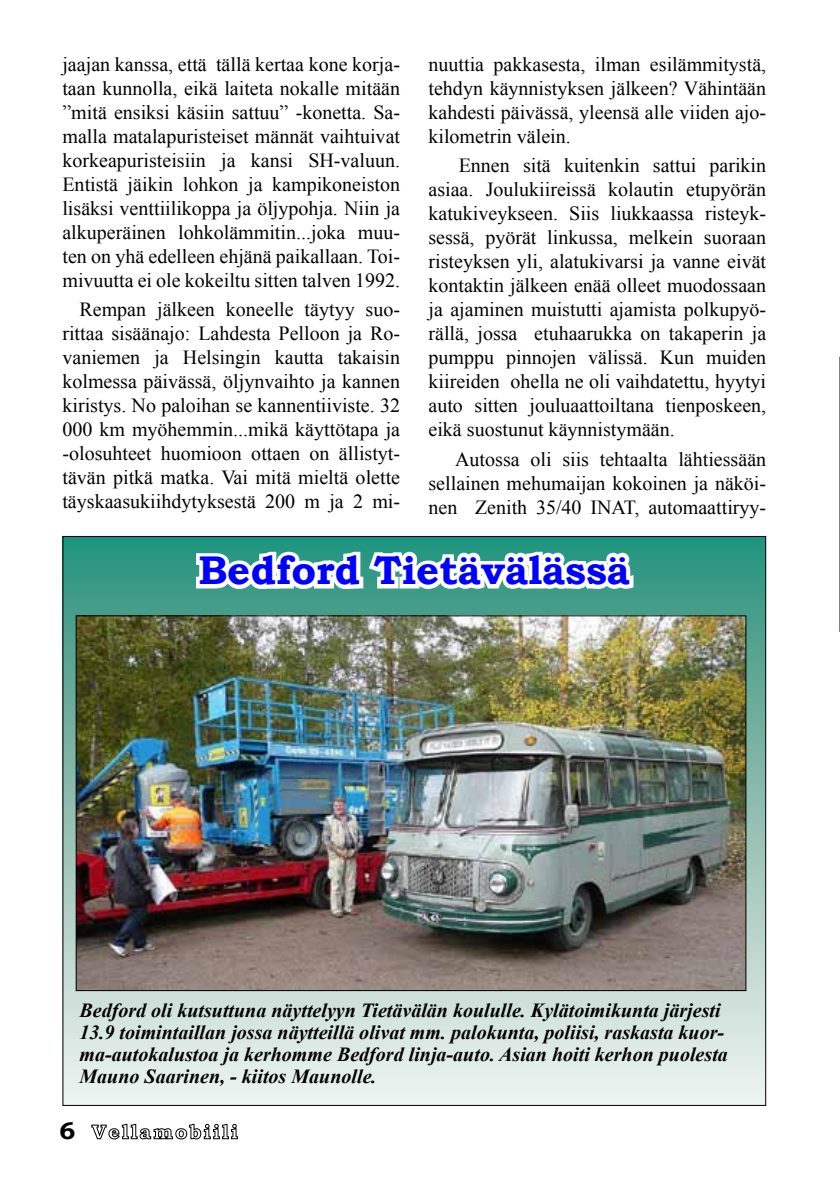
<style>
.page{position:relative;width:840px;height:1191px;background:#fff}
.page>*{position:absolute;margin:0;border:0;box-sizing:border-box;transform-origin:0 0}
.t1{font:700 40px "Bookman Old Style";color:#00f}
.t2{font:700 24px "Bookman Old Style";color:#000}
.t3{font:20px/24px "Times New Roman";color:#000;text-align:justify}
.t4{font:italic 700 20px/22px "Times New Roman";color:#000}
</style>
<div class="page">
<svg style="left:91px;top:1123px;width:147px;height:17px"></svg>
<svg style="left:63px;top:536px;width:702px;height:569px"></svg>
<img style="left:78px;top:617px;width:666px;height:372px">
<svg style="left:191px;top:545px;width:446px;height:54px"></svg>
<svg style="left:839px;top:357px;width:1px;height:275px"></svg>
<p class="t3" style="left:62px;top:52px;width:339px">jaajan kanssa, että tällä kertaa kone korja&shy;taan kunnolla, eikä laiteta nokalle mitään ”mitä ensiksi käsiin sattuu” -konetta. Sa&shy;malla matalapuristeiset männät vaihtuivat korkeapuristeisiin ja kansi SH-valuun.<br>Entistä jäikin lohkon ja kampikoneiston lisäksi venttiilikoppa ja öljypohja. Niin ja alkuperäinen lohkolämmitin...joka muu&shy;ten on yhä edelleen ehjänä paikallaan. Toi&shy;mivuutta ei ole kokeiltu sitten talven 1992.</p>
<p class="t3" style="left:62px;top:297px;width:339px;text-indent:17px">Rempan jälkeen koneelle täytyy suo&shy;rittaa sisäänajo: Lahdesta Pelloon ja Ro&shy;vaniemen ja Helsingin kautta takaisin kolmessa päivässä, öljynvaihto ja kannen kiristys. No paloihan se kannentiiviste. 32<br>000 km myöhemmin...mikä käyttötapa ja -olosuhteet huomioon ottaen on ällistyt&shy;tävän pitkä matka. Vai mitä mieltä olette täyskaasukiihdytyksestä 200 m ja 2 mi-</p>
<p class="t3" style="left:428px;top:52px;width:339px">nuuttia pakkasesta, ilman esilämmitystä, tehdyn käynnistyksen jälkeen? Vähintään kahdesti päivässä, yleensä alle viiden ajo&shy;kilometrin välein.</p>
<p class="t3" style="left:428px;top:153px;width:339px;text-indent:30px">Ennen sitä kuitenkin sattui parikin asiaa. Joulukiireissä kolautin etupyörän katukiveykseen. Siis liukkaassa risteyk&shy;sessä, pyörät linkussa, melkein suoraan risteyksen yli, alatukivarsi ja vanne eivät kontaktin jälkeen enää olleet muodossaan ja ajaminen muistutti ajamista polkupyö&shy;rällä, jossa etuhaarukka on takaperin ja pumppu pinnojen välissä. Kun muiden kiireiden ohella ne oli vaihdatettu, hyytyi auto sitten jouluaattoiltana tienposkeen, eikä suostunut käynnistymään.</p>
<p class="t3" style="left:428px;top:447px;width:339px;text-indent:27px">Autossa oli siis tehtaalta lähtiessään sellainen mehumaijan kokoinen ja näköi&shy;nen Zenith 35/40 INAT, automaattiryy-</p>
<h1 class="t1" style="left:198px;top:542px;width:433px">Bedford Tietävälässä</h1>
<p class="t4" style="left:79px;top:999px;width:649px">Bedford oli kutsuttuna näyttelyyn Tietävälän koululle. Kylätoimikunta järjesti 13.9 toimintaillan jossa näytteillä olivat mm. palokunta, poliisi, raskasta kuor&shy;ma-autokalustoa ja kerhomme Bedford linja-auto. Asian hoiti kerhon puolesta Mauno Saarinen, - kiitos Maunolle.</p>
<p class="t2" style="left:60px;top:1113px;width:17px">6</p>
</div>
